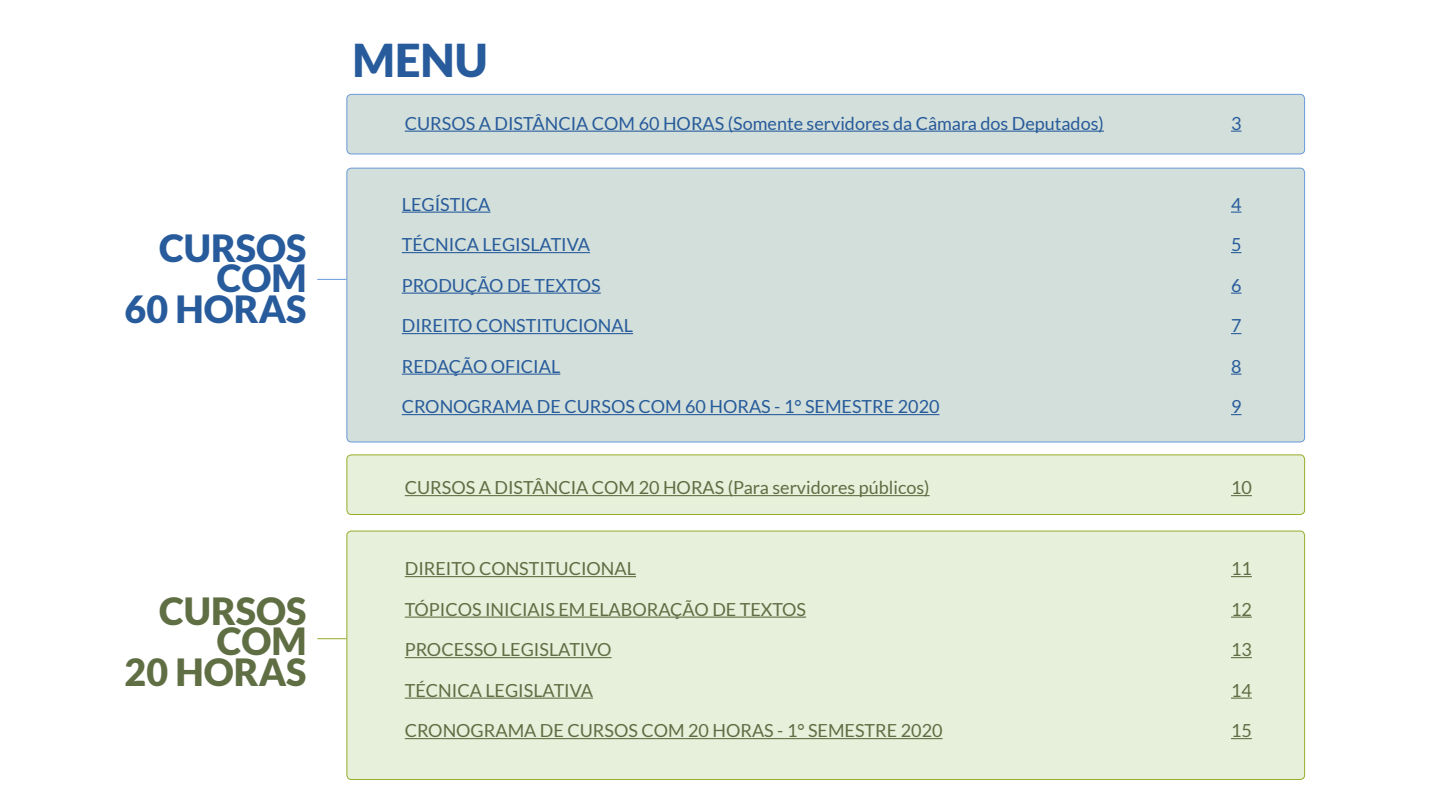
<style>
.page{position:relative;width:1440px;height:810px;background:#fff}
.page>*{position:absolute;margin:0;border:0;box-sizing:border-box;transform-origin:0 0}
.t1{font:900 45.3px "Lato";color:#275b9b}
.t2{font:900 37.5px/30.8px "Lato";color:#275b9b;text-align:right}
.t3{font:900 37.5px/30.8px "Lato";color:#606e44;text-align:right}
.t4{font:18px "Lato";color:#606d44}
.t5{font:18px "Lato";color:#275b9b}
</style>
<div class="page">
<div style="left:347px;top:168px;width:958px;height:274px;background:#d3dfda;border-radius:4px"></div>
<div style="left:347px;top:94px;width:958px;height:60px;background:#d3dfda;border-radius:4px"></div>
<div style="left:346px;top:94px;width:959px;height:60px;border:1px solid #6999d9;border-radius:4px"></div>
<div style="left:347px;top:455px;width:958px;height:59px;background:#e6f0da;border-radius:4px"></div>
<div style="left:346px;top:454px;width:959px;height:61px;border:1px solid #97ad2b;border-radius:4px"></div>
<div style="left:347px;top:531px;width:958px;height:248px;background:#e6f0da;border-radius:4px"></div>
<div style="left:346px;top:531px;width:959px;height:249px;border:1px solid #97ad2b;border-radius:4px"></div>
<hr style="left:405px;top:131px;width:699px;height:1px;background:#275b9b">
<hr style="left:402px;top:212px;width:89px;height:1px;background:#275b9b">
<hr style="left:402px;top:252px;width:188px;height:1px;background:#275b9b">
<hr style="left:402px;top:293px;width:199px;height:1px;background:#275b9b">
<hr style="left:402px;top:333px;width:231px;height:1px;background:#275b9b">
<hr style="left:402px;top:374px;width:158px;height:1px;background:#275b9b">
<hr style="left:402px;top:414px;width:538px;height:1px;background:#275b9b">
<hr style="left:405px;top:495px;width:525px;height:1px;background:#606d44">
<svg style="left:1231px;top:495px;width:21px;height:1px"></svg>
<hr style="left:405px;top:576px;width:231px;height:1px;background:#606d44">
<svg style="left:1231px;top:576px;width:21px;height:1px"></svg>
<hr style="left:405px;top:617px;width:401px;height:1px;background:#606d44">
<svg style="left:1231px;top:617px;width:21px;height:1px"></svg>
<hr style="left:405px;top:657px;width:207px;height:1px;background:#606d44">
<svg style="left:1231px;top:657px;width:21px;height:1px"></svg>
<hr style="left:405px;top:698px;width:188px;height:1px;background:#606d44">
<svg style="left:1231px;top:698px;width:21px;height:1px"></svg>
<hr style="left:405px;top:738px;width:538px;height:1px;background:#606d44">
<svg style="left:1231px;top:738px;width:21px;height:1px"></svg>
<svg style="left:317px;top:279px;width:29px;height:1px"></svg>
<svg style="left:317px;top:638px;width:29px;height:1px"></svg>
<h2 class="t2" style="left:125px;top:232px;width:183px">CURSOS<br>COM<br>60 HORAS</h2>
<h2 class="t3" style="left:125px;top:595px;width:183px">CURSOS<br>COM<br>20 HORAS</h2>
<h1 class="t1" style="left:352px;top:33px;width:137px">MENU</h1>
<p class="t5" style="left:405px;top:113px;width:701px">CURSOS A DISTÂNCIA COM 60 HORAS (Somente servidores da Câmara dos Deputados)</p>
<p class="t5" style="left:1231px;top:113px;width:12px">3</p>
<p class="t5" style="left:402px;top:194px;width:90px">LEGÍSTICA</p>
<p class="t5" style="left:1231px;top:194px;width:12px">4</p>
<p class="t5" style="left:402px;top:235px;width:190px">TÉCNICA LEGISLATIVA</p>
<p class="t5" style="left:1231px;top:235px;width:12px">5</p>
<p class="t5" style="left:402px;top:275px;width:201px">PRODUÇÃO DE TEXTOS</p>
<p class="t5" style="left:1231px;top:275px;width:12px">6</p>
<p class="t5" style="left:402px;top:316px;width:233px">DIREITO CONSTITUCIONAL</p>
<p class="t5" style="left:1231px;top:316px;width:12px">7</p>
<p class="t5" style="left:402px;top:356px;width:160px">REDAÇÃO OFICIAL</p>
<p class="t5" style="left:1231px;top:356px;width:12px">8</p>
<p class="t5" style="left:402px;top:397px;width:539px">CRONOGRAMA DE CURSOS COM 60 HORAS - 1° SEMESTRE 2020</p>
<p class="t5" style="left:1231px;top:397px;width:12px">9</p>
<p class="t4" style="left:405px;top:478px;width:526px">CURSOS A DISTÂNCIA COM 20 HORAS (Para servidores públicos)</p>
<p class="t4" style="left:1231px;top:478px;width:22px">10</p>
<p class="t4" style="left:405px;top:559px;width:233px">DIREITO CONSTITUCIONAL</p>
<p class="t4" style="left:1231px;top:559px;width:22px">11</p>
<p class="t4" style="left:405px;top:599px;width:403px">TÓPICOS INICIAIS EM ELABORAÇÃO DE TEXTOS</p>
<p class="t4" style="left:1231px;top:599px;width:22px">12</p>
<p class="t4" style="left:405px;top:640px;width:208px">PROCESSO LEGISLATIVO</p>
<p class="t4" style="left:1231px;top:640px;width:22px">13</p>
<p class="t4" style="left:405px;top:680px;width:190px">TÉCNICA LEGISLATIVA</p>
<p class="t4" style="left:1231px;top:680px;width:22px">14</p>
<p class="t4" style="left:405px;top:721px;width:539px">CRONOGRAMA DE CURSOS COM 20 HORAS - 1° SEMESTRE 2020</p>
<p class="t4" style="left:1231px;top:721px;width:22px">15</p>
</div>
